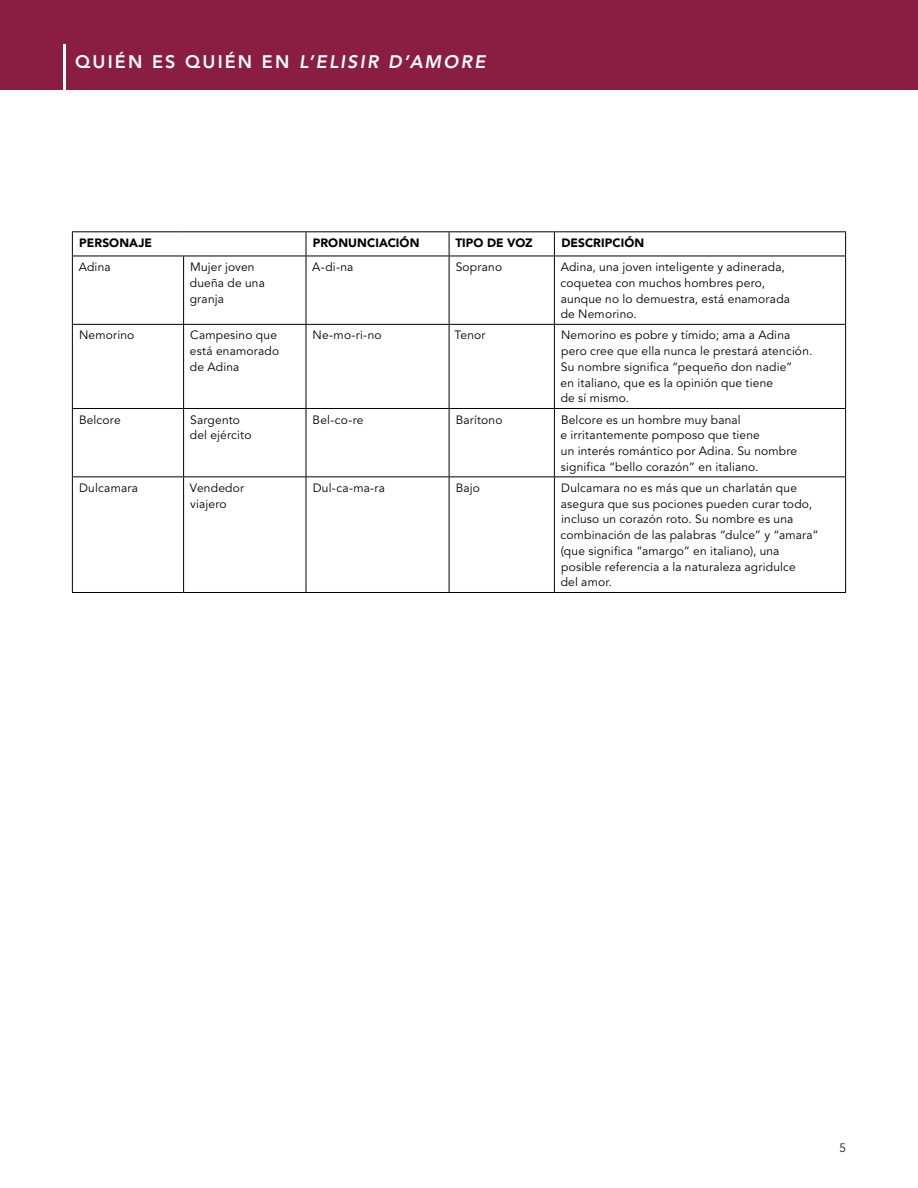
<style>
.page{position:relative;width:918px;height:1188px;background:#fff}
.page>*{position:absolute;margin:0;border:0;box-sizing:border-box;transform-origin:0 0}
.t1{font:300 90px "Avenir";color:#8a1e41;scale:.6 1}
.t2{font:italic 800 18px "Avenir";letter-spacing:.12em;color:#fff}
.t3{font:12px/15.8px "Avenir";letter-spacing:.015em;color:#000}
.t4{font:900 12px "Avenir";letter-spacing:.01em;color:#000}
.t5{font:300 12px "Avenir";color:#000}
.s1{font-style:normal}
</style>
<div class="page">
<div style="left:0;top:0;width:918px;height:90px;background:#8a1e41"></div>
<hr style="left:72px;top:231px;width:112px;height:1px;background:#000">
<svg style="left:72px;top:232px;width:1px;height:24px"></svg>
<hr style="left:184px;top:231px;width:122px;height:1px;background:#000">
<hr style="left:306px;top:231px;width:143px;height:1px;background:#000">
<svg style="left:306px;top:232px;width:1px;height:24px"></svg>
<hr style="left:449px;top:231px;width:105px;height:1px;background:#000">
<svg style="left:449px;top:232px;width:1px;height:24px"></svg>
<hr style="left:554px;top:231px;width:292px;height:1px;background:#000">
<svg style="left:554px;top:232px;width:1px;height:24px"></svg>
<svg style="left:845px;top:232px;width:1px;height:24px"></svg>
<hr style="left:72px;top:256px;width:112px;height:1px;background:#000">
<hr style="left:72px;top:256px;width:1px;height:68px;background:#000">
<hr style="left:184px;top:256px;width:122px;height:1px;background:#000">
<hr style="left:183px;top:256px;width:1px;height:68px;background:#000">
<hr style="left:306px;top:256px;width:143px;height:1px;background:#000">
<hr style="left:306px;top:256px;width:1px;height:68px;background:#000">
<hr style="left:449px;top:256px;width:105px;height:1px;background:#000">
<hr style="left:449px;top:256px;width:1px;height:68px;background:#000">
<hr style="left:554px;top:256px;width:292px;height:1px;background:#000">
<hr style="left:554px;top:256px;width:1px;height:68px;background:#000">
<hr style="left:845px;top:256px;width:1px;height:68px;background:#000">
<hr style="left:72px;top:324px;width:112px;height:1px;background:#000">
<hr style="left:72px;top:325px;width:1px;height:83px;background:#000">
<hr style="left:184px;top:324px;width:122px;height:1px;background:#000">
<hr style="left:183px;top:325px;width:1px;height:83px;background:#000">
<hr style="left:306px;top:324px;width:143px;height:1px;background:#000">
<hr style="left:306px;top:325px;width:1px;height:83px;background:#000">
<hr style="left:449px;top:324px;width:105px;height:1px;background:#000">
<hr style="left:449px;top:325px;width:1px;height:83px;background:#000">
<hr style="left:554px;top:324px;width:292px;height:1px;background:#000">
<hr style="left:554px;top:325px;width:1px;height:83px;background:#000">
<hr style="left:845px;top:325px;width:1px;height:83px;background:#000">
<hr style="left:72px;top:408px;width:112px;height:1px;background:#000">
<hr style="left:72px;top:409px;width:1px;height:67px;background:#000">
<hr style="left:184px;top:408px;width:122px;height:1px;background:#000">
<hr style="left:183px;top:409px;width:1px;height:67px;background:#000">
<hr style="left:306px;top:408px;width:143px;height:1px;background:#000">
<hr style="left:306px;top:409px;width:1px;height:67px;background:#000">
<hr style="left:449px;top:408px;width:105px;height:1px;background:#000">
<hr style="left:449px;top:409px;width:1px;height:67px;background:#000">
<hr style="left:554px;top:408px;width:292px;height:1px;background:#000">
<hr style="left:554px;top:409px;width:1px;height:67px;background:#000">
<hr style="left:845px;top:409px;width:1px;height:67px;background:#000">
<hr style="left:72px;top:476px;width:112px;height:1px;background:#000">
<hr style="left:72px;top:477px;width:1px;height:115px;background:#000">
<hr style="left:184px;top:476px;width:122px;height:1px;background:#000">
<hr style="left:183px;top:477px;width:1px;height:115px;background:#000">
<hr style="left:306px;top:476px;width:143px;height:1px;background:#000">
<hr style="left:306px;top:477px;width:1px;height:115px;background:#000">
<hr style="left:449px;top:476px;width:105px;height:1px;background:#000">
<hr style="left:449px;top:477px;width:1px;height:115px;background:#000">
<hr style="left:554px;top:476px;width:292px;height:1px;background:#000">
<hr style="left:554px;top:477px;width:1px;height:115px;background:#000">
<hr style="left:845px;top:477px;width:1px;height:115px;background:#000">
<hr style="left:72px;top:592px;width:112px;height:1px;background:#000">
<hr style="left:184px;top:592px;width:122px;height:1px;background:#000">
<hr style="left:306px;top:592px;width:143px;height:1px;background:#000">
<hr style="left:449px;top:592px;width:105px;height:1px;background:#000">
<hr style="left:554px;top:592px;width:292px;height:1px;background:#000">
<h1 class="t1" style="left:58px;top:28px;width:21px">|</h1>
<h2 class="t2" style="left:75px;top:51px;width:412px"><span class="s1">QUIÉN ES QUIÉN EN</span> L’ELISIR D’AMORE</h2>
<p class="t4" style="left:79px;top:236px;width:74px">PERSONAJE</p>
<p class="t4" style="left:313px;top:236px;width:108px">PRONUNCIACIÓN</p>
<p class="t4" style="left:455px;top:236px;width:79px">TIPO DE VOZ</p>
<p class="t4" style="left:561px;top:236px;width:85px">DESCRIPCIÓN</p>
<p class="t3" style="left:79px;top:259px;width:33px">Adina</p>
<p class="t3" style="left:190px;top:259px;width:77px">Mujer joven dueña de una granja</p>
<p class="t3" style="left:312px;top:259px;width:43px">A-di-na</p>
<p class="t3" style="left:456px;top:259px;width:48px">Soprano</p>
<p class="t3" style="left:561px;top:259px;width:231px">Adina, una joven inteligente y adinerada, coquetea con muchos hombres pero, aunque no lo demuestra, está enamorada de Nemorino.</p>
<p class="t3" style="left:79px;top:328px;width:57px">Nemorino</p>
<p class="t3" style="left:190px;top:328px;width:91px">Campesino que está enamorado de Adina</p>
<p class="t3" style="left:313px;top:328px;width:70px">Ne-mo-ri-no</p>
<p class="t3" style="left:454px;top:328px;width:33px">Tenor</p>
<p class="t3" style="left:561px;top:328px;width:253px">Nemorino es pobre y tímido; ama a Adina pero cree que ella nunca le prestará atención.<br>Su nombre significa “pequeño don nadie”<br>en italiano, que es la opinión que tiene<br>de sí mismo.</p>
<p class="t3" style="left:79px;top:412px;width:43px">Belcore</p>
<p class="t3" style="left:190px;top:412px;width:63px">Sargento del ejército</p>
<p class="t3" style="left:313px;top:412px;width:52px">Bel-co-re</p>
<p class="t3" style="left:456px;top:412px;width:48px">Barítono</p>
<p class="t3" style="left:561px;top:412px;width:238px">Belcore es un hombre muy banal<br>e irritantemente pomposo que tiene<br>un interés romántico por Adina. Su nombre significa “bello corazón” en italiano.</p>
<p class="t3" style="left:79px;top:480px;width:60px">Dulcamara</p>
<p class="t3" style="left:190px;top:480px;width:56px">Vendedor viajero</p>
<p class="t3" style="left:313px;top:480px;width:74px">Dul-ca-ma-ra</p>
<p class="t3" style="left:456px;top:480px;width:26px">Bajo</p>
<p class="t3" style="left:561px;top:480px;width:260px">Dulcamara no es más que un charlatán que asegura que sus pociones pueden curar todo, incluso un corazón roto. Su nombre es una combinación de las palabras “dulce” y “amara” (que significa “amargo” en italiano), una posible referencia a la naturaleza agridulce<br>del amor.</p>
<p class="t5" style="left:839px;top:1141px;width:8px">5</p>
</div>
